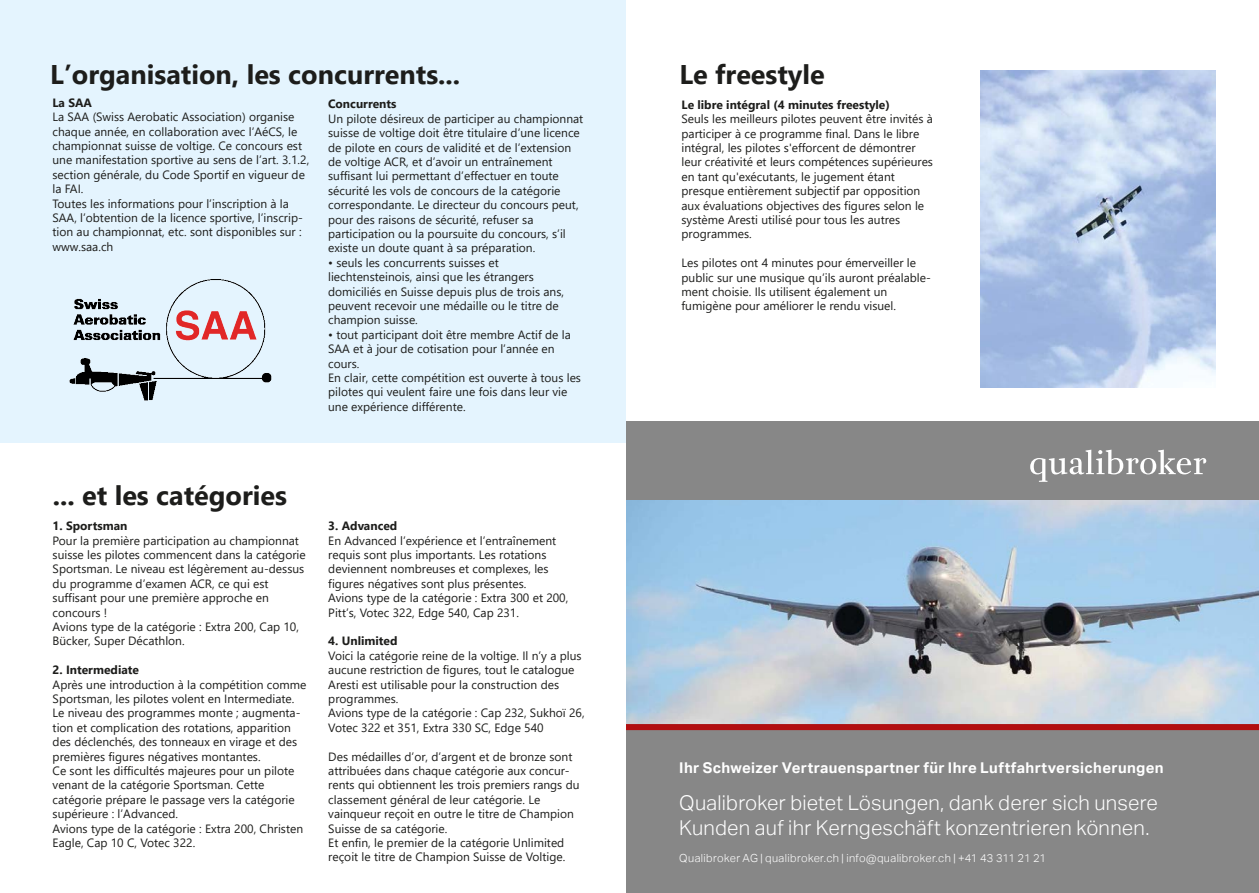
<style>
.page{position:relative;width:1259px;height:893px;background:#fff}
.page>*{position:absolute;margin:0;border:0;box-sizing:border-box;transform-origin:0 0}
.t1{font:700 27px "Segoe UI";color:#1d1d1b}
.t2{font:300 20.4px/24.6px "Aktiv Grotesk";letter-spacing:.01em;color:#fff}
.t3{font:700 14.85px "Aktiv Grotesk";letter-spacing:.025em;color:#fff}
.t4{font:12px/14.4px "Segoe UI";color:#1d1d1b}
.t5{font:700 12px "Segoe UI";color:#1d1d1b}
.t6{font:300 11.1px "Aktiv Grotesk";letter-spacing:.035em;color:#fff}
</style>
<div class="page">
<div style="left:0;top:0;width:629px;height:450px;background:#e4f4fe"></div>
<div style="left:0;top:443px;width:629px;height:443px;background:#fff"></div>
<div style="left:626px;top:0;width:632px;height:443px;background:#fff"></div>
<img style="left:69px;top:279px;width:203px;height:122px">
<img style="left:980px;top:71px;width:235px;height:317px">
<div style="left:626px;top:723px;width:633px;height:170px;background:#878787"></div>
<img style="left:626px;top:499px;width:633px;height:224px">
<div style="left:626px;top:421px;width:633px;height:78px;background:#878787"></div>
<svg style="left:1030px;top:450px;width:176px;height:32px"></svg>
<div style="left:626px;top:724px;width:633px;height:6px;background:#b20e10"></div>
<h1 class="t1" style="left:50px;top:55px;width:411px">L’organisation, les concurrents...</h1>
<h1 class="t1" style="left:679px;top:55px;width:147px">Le freestyle</h1>
<p class="t5" style="left:681px;top:96px;width:210px">Le libre intégral (4 minutes freestyle)</p>
<p class="t4" style="left:681px;top:111px;width:253px">Seuls les meilleurs pilotes peuvent être invités à participer à ce programme final. Dans le libre intégral, les pilotes s'efforcent de démontrer leur créativité et leurs compétences supérieures en tant qu'exécutants, le jugement étant presque entièrement subjectif par opposition aux évaluations objectives des figures selon le système Aresti utilisé pour tous les autres programmes.</p>
<p class="t4" style="left:681px;top:255px;width:251px">Les pilotes ont 4 minutes pour émerveiller le public sur une musique qu’ils auront préalable&shy;ment choisie. Ils utilisent également un fumigène pour améliorer le rendu visuel.</p>
<p class="t5" style="left:52px;top:94px;width:41px">La SAA</p>
<p class="t4" style="left:52px;top:109px;width:258px">La SAA (Swiss Aerobatic Association) organise chaque année, en collaboration avec l’AéCS, le championnat suisse de voltige. Ce concours est une manifestation sportive au sens de l’art. 3.1.2, section générale, du Code Sportif en vigueur de la FAI.<br>Toutes les informations pour l’inscription à la SAA, l’obtention de la licence sportive, l’inscrip&shy;tion au championnat, etc. sont disponibles sur : www.saa.ch</p>
<p class="t5" style="left:328px;top:95px;width:70px">Concurrents</p>
<p class="t4" style="left:328px;top:111px;width:257px">Un pilote désireux de participer au championnat suisse de voltige doit être titulaire d’une licence de pilote en cours de validité et de l’extension de voltige ACR, et d’avoir un entraînement suffisant lui permettant d’effectuer en toute sécurité les vols de concours de la catégorie correspondante. Le directeur du concours peut, pour des raisons de sécurité, refuser sa participation ou la poursuite du concours, s’il existe un doute quant à sa préparation.</p>
<p class="t4" style="left:328px;top:255px;width:237px">• seuls les concurrents suisses et liechtensteinois, ainsi que les étrangers domiciliés en Suisse depuis plus de trois ans, peuvent recevoir une médaille ou le titre de champion suisse.</p>
<p class="t4" style="left:328px;top:327px;width:254px">• tout participant doit être membre Actif de la SAA et à jour de cotisation pour l’année en cours.<br>En clair, cette compétition est ouverte à tous les pilotes qui veulent faire une fois dans leur vie une expérience différente.</p>
<h1 class="t1" style="left:53px;top:476px;width:236px">... et les catégories</h1>
<p class="t5" style="left:53px;top:517px;width:76px">1. Sportsman</p>
<p class="t4" style="left:53px;top:532px;width:255px">Pour la première participation au championnat suisse les pilotes commencent dans la catégorie Sportsman. Le niveau est légèrement au-dessus du programme d’examen ACR, ce qui est suffisant pour une première approche en concours !<br>Avions type de la catégorie : Extra 200, Cap 10, Bücker, Super Décathlon.</p>
<p class="t5" style="left:53px;top:661px;width:88px">2. Intermediate</p>
<p class="t4" style="left:53px;top:676px;width:255px">Après une introduction à la compétition comme Sportsman, les pilotes volent en Intermediate.<br>Le niveau des programmes monte ; augmenta&shy;tion et complication des rotations, apparition des déclenchés, des tonneaux en virage et des premières figures négatives montantes.<br>Ce sont les difficultés majeures pour un pilote venant de la catégorie Sportsman. Cette catégorie prépare le passage vers la catégorie supérieure : l’Advanced.<br>Avions type de la catégorie : Extra 200, Christen Eagle, Cap 10 C, Votec 322.</p>
<p class="t5" style="left:328px;top:517px;width:71px">3. Advanced</p>
<p class="t4" style="left:328px;top:532px;width:241px">En Advanced l’expérience et l’entraînement requis sont plus importants. Les rotations deviennent nombreuses et complexes, les figures négatives sont plus présentes.<br>Avions type de la catégorie : Extra 300 et 200, Pitt’s, Votec 322, Edge 540, Cap 231.</p>
<p class="t5" style="left:328px;top:632px;width:71px">4. Unlimited</p>
<p class="t4" style="left:328px;top:648px;width:258px">Voici la catégorie reine de la voltige. Il n’y a plus aucune restriction de figures, tout le catalogue Aresti est utilisable pour la construction des programmes.<br>Avions type de la catégorie : Cap 232, Sukhoï 26, Votec 322 et 351, Extra 330 SC, Edge 540</p>
<p class="t4" style="left:328px;top:748px;width:253px">Des médailles d’or, d’argent et de bronze sont attribuées dans chaque catégorie aux concur&shy;rents qui obtiennent les trois premiers rangs du classement général de leur catégorie. Le vainqueur reçoit en outre le titre de Champion Suisse de sa catégorie.<br>Et enfin, le premier de la catégorie Unlimited reçoit le titre de Champion Suisse de Voltige.</p>
<p class="t3" style="left:679px;top:757px;width:486px">Ihr Schweizer Vertrauenspartner für Ihre Luftfahrtversicherungen</p>
<h2 class="t2" style="left:679px;top:790px;width:480px">Qualibroker bietet Lösun gen, dank der er sich unsere<br>Kun den auf ihr Kerngeschäft konzen tri eren kön nen.</h2>
<p class="t6" style="left:679px;top:850px;width:368px">Qualibroker AG | qualibroker.ch | info@qualibroker.ch | +41 43 311 21 21</p>
</div>
